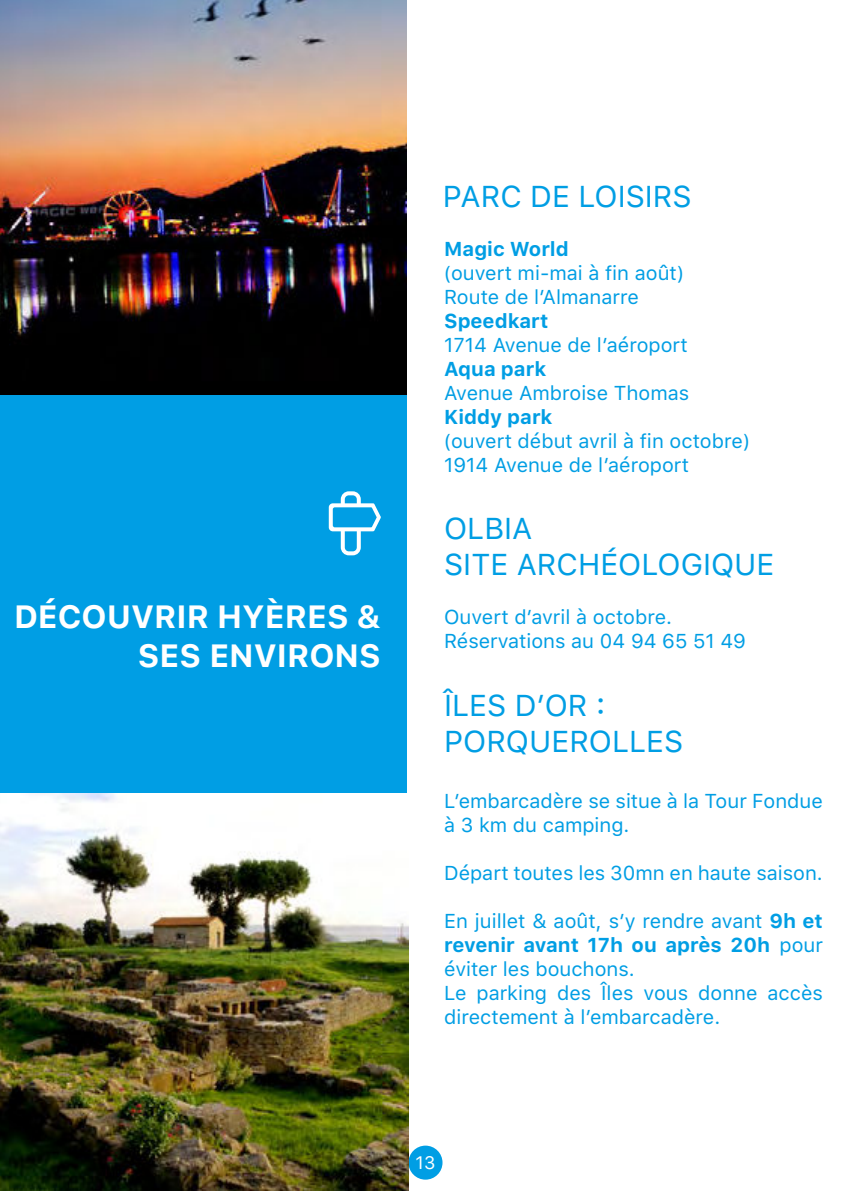
<style>
.page{position:relative;width:851px;height:1191px;background:#fff}
.page>*{position:absolute;margin:0;border:0;box-sizing:border-box;transform-origin:0 0}
.t1{font:700 32px/38.4px "SFUI Text";color:#fff;text-align:right}
.t2{font:30px/36px "SFUI Text";color:#009ee4}
.t3{font:20px/24px "SFUI Text";color:#009ee4}
.t4{font:700 20px "SFUI Text";color:#009ee4}
.t5{font:18px "SFUI Text";color:#fff}
.s1{font-weight:700}
</style>
<div class="page">
<div style="left:408px;top:1145px;width:34px;height:34px;background:#009ee4;border-radius:50%"></div>
<img style="left:0;top:0;width:407px;height:395px">
<div style="left:0;top:395px;width:407px;height:399px;background:#009ee4"></div>
<img style="left:0;top:794px;width:408px;height:397px">
<svg style="left:329px;top:491px;width:52px;height:64px"></svg>
<h1 class="t1" style="left:14px;top:598px;width:368px">DÉCOUVRIR HYÈRES &amp;<br>SES ENVIRONS</h1>
<h2 class="t2" style="left:442px;top:178px;width:250px">PARC DE LOISIRS</h2>
<p class="t4" style="left:444px;top:237px;width:126px">Magic World</p>
<p class="t3" style="left:444px;top:260px;width:241px">(ouvert mi-mai à fin août)<br>Route de l’Almanarre</p>
<p class="t4" style="left:444px;top:309px;width:106px">Speedkart</p>
<p class="t3" style="left:444px;top:333px;width:245px">1714 Avenue de l’aéroport</p>
<p class="t4" style="left:444px;top:357px;width:104px">Aqua park</p>
<p class="t3" style="left:444px;top:381px;width:247px">Avenue Ambroise Thomas</p>
<p class="t4" style="left:444px;top:405px;width:110px">Kiddy park</p>
<p class="t3" style="left:444px;top:428px;width:307px">(ouvert début avril à fin octobre)<br>1914 Avenue de l’aéroport</p>
<h2 class="t2" style="left:444px;top:510px;width:332px">OLBIA<br>SITE ARCHÉOLOGIQUE</h2>
<p class="t3" style="left:444px;top:605px;width:303px">Ouvert d’avril à octobre.<br>Réservations au 04 94 65 51 49</p>
<h2 class="t2" style="left:444px;top:686px;width:240px">ÎLES D’OR :<br>PORQUEROLLES</h2>
<p class="t3" style="left:444px;top:788px;width:380px">L’embarcadère se situe à la Tour Fondue à 3 km du camping.</p>
<p class="t3" style="left:444px;top:860px;width:380px">Départ toutes les 30mn en haute saison.</p>
<p class="t3" style="left:444px;top:908px;width:380px">En juillet &amp; août, s’y rendre avant <span class="s1">9h et revenir avant 17h ou après 20h</span> pour éviter les bouchons.<br>Le parking des Îles vous donne accès directement à l’embarcadère.</p>
<p class="t5" style="left:415px;top:1152px;width:21px">13</p>
</div>
